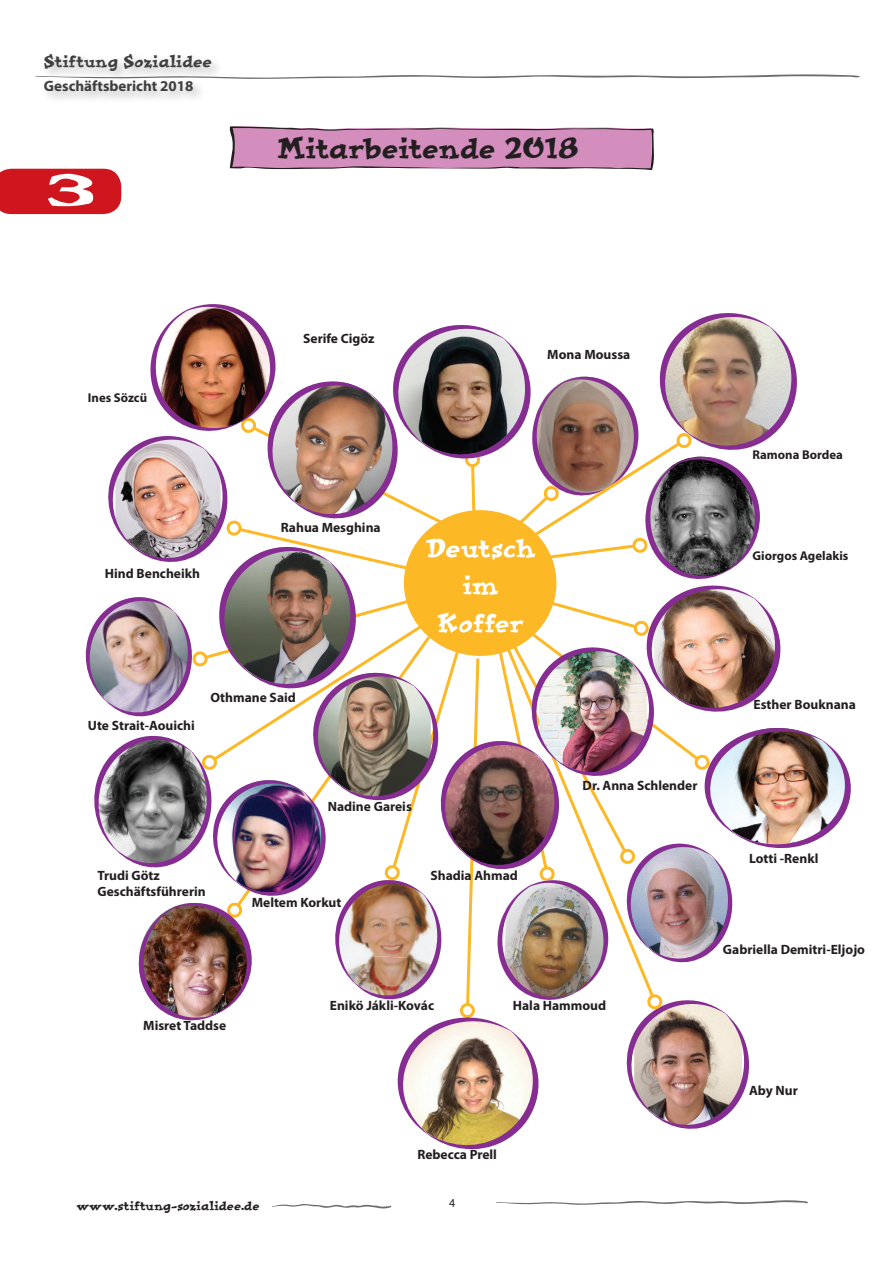
<style>
.page{position:relative;width:893px;height:1263px;background:#fff}
.page>*{position:absolute;margin:0;border:0;box-sizing:border-box;transform-origin:0 0}
.t1{font:52.5px "Messaround";color:#fff}
.t2{font:31.5px "Improv ICG";letter-spacing:-.01em;color:#231f20}
.t3{font:28.5px/37.5px "Improv ICG";letter-spacing:-.025em;color:#fff;text-align:center}
.t4{font:18px "Improv ICG";letter-spacing:-.03em;color:#3e3e3f}
.t5{font:700 15px "Myriad Pro";color:#3e3e3f}
.t6{font:700 13.5px/16.2px "Myriad Pro";color:#231f20}
.t7{font:13.5px "Improv ICG";letter-spacing:-.02em;color:#231f20}
.t8{font:700 12.75px "Myriad Pro";color:#231f20}
.t9{font:12px "Myriad Pro";color:#231f20}
</style>
<div class="page">
<svg style="left:35px;top:74px;width:825px;height:5px"></svg>
<div style="left:41px;top:51px;width:183px;height:53px;background:#231f20;opacity:.3"></div>
<svg style="left:272px;top:1204px;width:119px;height:4px"></svg>
<svg style="left:496px;top:1200px;width:312px;height:5px"></svg>
<svg style="left:229px;top:126px;width:425px;height:44px;background:#cc91b9"></svg>
<img style="left:85px;top:304px;width:766px;height:846px">
<div style="left:0;top:169px;width:121px;height:45px;background:#cf151d"></div>
<h3 class="t4" style="left:44px;top:50px;width:170px">Stiftung Sozialidee</h3>
<p class="t5" style="left:44px;top:76px;width:151px">Geschäftsbericht 2018</p>
<h1 class="t1" style="left:47px;top:162px;width:49px">3</h1>
<h2 class="t2" style="left:277px;top:127px;width:303px">Mitarbeitende 2018</h2>
<p class="t8" style="left:88px;top:390px;width:61px">Ines Sözcü</p>
<p class="t6" style="left:303px;top:330px;width:73px">Serife Cigöz</p>
<p class="t6" style="left:547px;top:346px;width:84px">Mona Moussa</p>
<p class="t6" style="left:105px;top:565px;width:97px">Hind Bencheikh</p>
<p class="t6" style="left:281px;top:519px;width:101px">Rahua Mesghina</p>
<p class="t6" style="left:88px;top:716px;width:108px">Ute Strait-Aouichi</p>
<p class="t6" style="left:210px;top:688px;width:87px">Othmane Said</p>
<h3 class="t3" style="left:426px;top:527px;width:112px">Deutsch im<br>Koffer</h3>
<p class="t6" style="left:97px;top:867px;width:110px">Trudi Götz<br>Geschäftsführerin</p>
<p class="t6" style="left:328px;top:798px;width:86px">Nadine Gareis</p>
<p class="t6" style="left:252px;top:894px;width:91px">Meltem Korkut</p>
<p class="t6" style="left:431px;top:866px;width:89px">Shadia Ahmad</p>
<p class="t6" style="left:583px;top:776px;width:116px">Dr. Anna Schlender</p>
<p class="t6" style="left:143px;top:1017px;width:85px">Misret Taddse</p>
<p class="t6" style="left:330px;top:997px;width:106px">Enikö Jákli-Kovác</p>
<p class="t6" style="left:513px;top:997px;width:95px">Hala Hammoud</p>
<p class="t6" style="left:417px;top:1146px;width:81px">Rebecca Prell</p>
<p class="t7" style="left:76px;top:1197px;width:184px">www.stiftung-sozialidee.de</p>
<p class="t9" style="left:449px;top:1196px;width:8px">4</p>
<p class="t8" style="left:752px;top:447px;width:92px">Ramona Bordea</p>
<p class="t8" style="left:752px;top:548px;width:97px">Giorgos Agelakis</p>
<p class="t6" style="left:753px;top:696px;width:104px">Esther Bouknana</p>
<p class="t6" style="left:749px;top:849px;width:71px">Lotti -Renkl</p>
<p class="t6" style="left:723px;top:940px;width:144px">Gabriella Demitri-Eljojo</p>
<p class="t6" style="left:749px;top:1081px;width:50px">Aby Nur</p>
</div>
